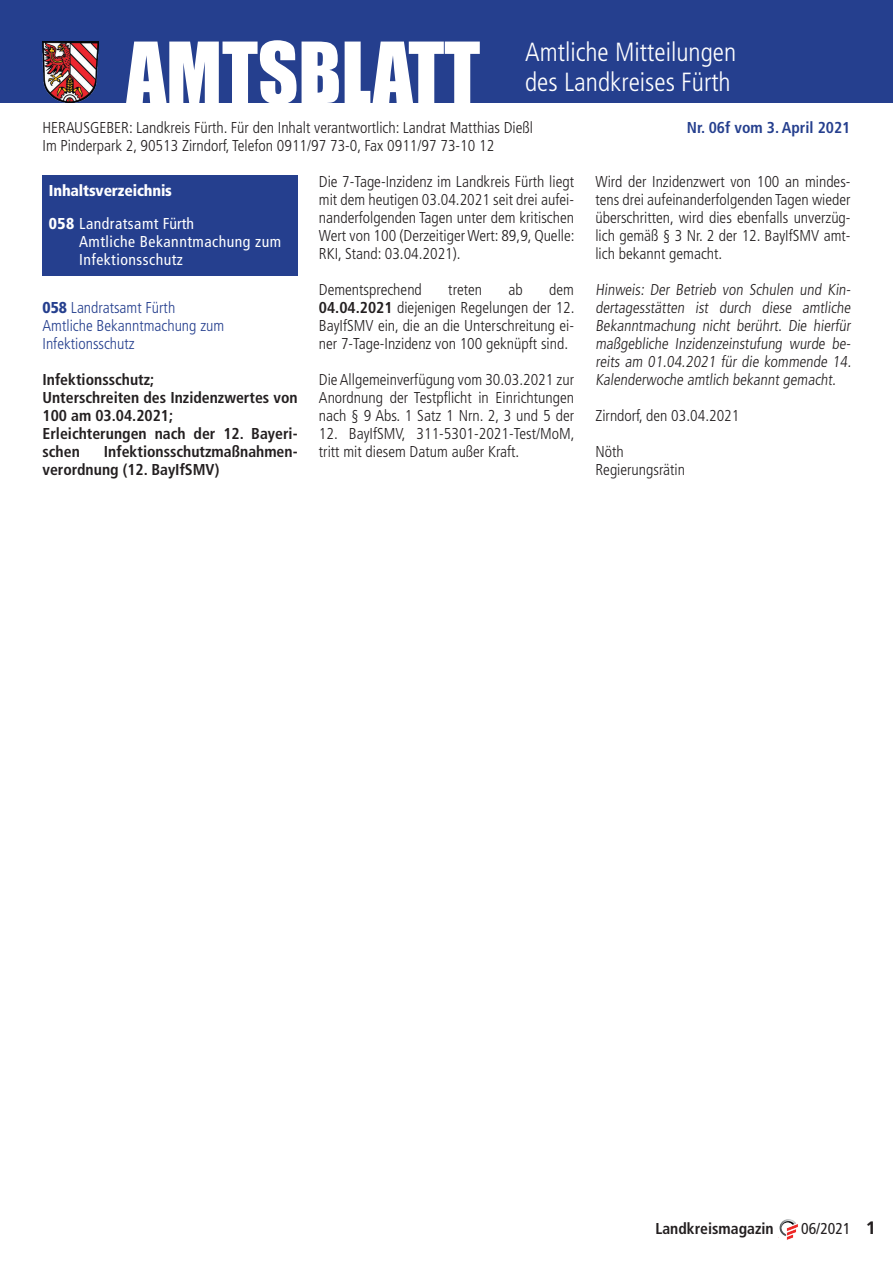
<style>
.page{position:relative;width:893px;height:1263px;background:#fff}
.page>*{position:absolute;margin:0;border:0;box-sizing:border-box;transform-origin:0 0}
.t1{font:78px "Impact";color:#fff}
.t2{font:300 condensed 26.25px/30px "Frutiger LT Std";color:#fff}
.t3{font:300 condensed 15.75px/18px "Frutiger LT Std";color:#231f20;text-align:justify}
.t4{font:700 condensed 15.75px/18px "Frutiger LT Std";color:#231f20}
.t5{font:300 condensed 15.75px/18px "Frutiger LT Std";color:#253f8e}
.t6{font:condensed 15.75px/18px "Frutiger LT Std";letter-spacing:.03em;color:#fff}
.t7{font:900 condensed 15.75px/33px "Frutiger LT Std";letter-spacing:-.01em;color:#fff}
.t8{font:700 condensed 15.75px "Frutiger LT Std";color:#253f8e}
.t9{font:condensed 15.75px "Frutiger LT Std";color:#231f20}
.s1{font-weight:400}
.s2{font-weight:900}
.s3{font-weight:700}
.s4{font-weight:700;font-stretch:normal;font-size:18px}
</style>
<div class="page">
<div style="left:0;top:0;width:893px;height:102px;background:#253f8e"></div>
<div style="left:43px;top:175px;width:255px;height:101px;background:#253f8e"></div>
<img style="left:43px;top:41px;width:56px;height:61px">
<img style="left:779px;top:1219px;width:19px;height:21px">
<h1 class="t1" style="left:126px;top:12px;width:355px">AMTSBLATT</h1>
<p class="t3" style="left:43px;top:119px;width:492px">HERAUSGEBER: Landkreis Fürth. Für den Inhalt verantwortlich: Landrat Matthias Dießl<br>Im Pinderpark 2, 90513 Zirndorf, Telefon 0911/97 73-0, Fax 0911/97 73-10 12</p>
<h2 class="t2" style="left:525px;top:37px;width:213px">Amtliche Mitteilungen des Landkreises Fürth</h2>
<p class="t8" style="left:687px;top:118px;width:165px">Nr. 06f vom 3. April 2021</p>
<p class="t7" style="left:49px;top:174px;width:147px">Inhaltsverzeichnis<br>058 <span class="s1">Landratsamt Fürth</span></p>
<p class="t6" style="left:79px;top:232px;width:204px">Amtliche Bekanntmachung zum<br>Infektionsschutz</p>
<p class="t5" style="left:43px;top:299px;width:183px"><span class="s2">058</span> Landratsamt Fürth<br>Amtliche Bekanntmachung zum<br>Infektionsschutz</p>
<p class="t4" style="left:43px;top:371px;width:257px">Infektionsschutz;<br>Unterschreiten des Inzidenzwertes von<br>100 am 03.04.2021;<br>Erleichterungen nach der 12. Bayeri&shy;schen</p>
<p class="t4" style="left:43px;top:443px;width:257px;text-indent:61px">Infektionsschutzmaßnahmen&shy;verordnung (12. BayIfSMV)</p>
<p class="t3" style="left:319px;top:173px;width:257px">Die 7-Tage-Inzidenz im Landkreis Fürth liegt mit dem heutigen 03.04.2021 seit drei aufei&shy;nanderfolgenden Tagen unter dem kritischen Wert von 100 (Derzeitiger Wert: 89,9, Quelle:<br>RKI, Stand: 03.04.2021).</p>
<p class="t3" style="left:319px;top:281px;width:104px">Dementsprechend</p>
<p class="t3" style="left:448px;top:281px;width:35px">treten</p>
<p class="t3" style="left:509px;top:281px;width:16px">ab</p>
<p class="t3" style="left:319px;top:281px;width:257px;text-indent:230px">dem <span class="s3">04.04.2021</span> diejenigen Regelungen der 12.<br>BayIfSMV ein, die an die Unterschreitung ei&shy;ner 7-Tage-Inzidenz von 100 geknüpft sind.</p>
<p class="t3" style="left:319px;top:371px;width:257px">Die Allgemeinverfügung vom 30.03.2021 zur Anordnung der Testpflicht in Einrichtungen nach § 9 Abs. 1 Satz 1 Nrn. 2, 3 und 5 der</p>
<p class="t3" style="left:319px;top:425px;width:257px">12. BayIfSMV, 311-5301-2021-Test/MoM, tritt mit diesem Datum außer Kraft.</p>
<p class="t3" style="left:595px;top:173px;width:257px">Wird der Inzidenzwert von 100 an mindes&shy;tens drei aufeinanderfolgenden Tagen wieder überschritten, wird dies ebenfalls unverzüg&shy;lich gemäß § 3 Nr. 2 der 12. BayIfSMV amt&shy;lich bekannt gemacht.</p>
<p class="t3" style="left:595px;top:281px;width:259px">Hinweis: Der Betrieb von Schulen und Kin&shy;dertagesstätten ist durch diese amtliche Bekanntmachung nicht berührt. Die hierfür maßgebliche Inzidenzeinstufung wurde be&shy;reits am 01.04.2021 für die kommende 14.<br>Kalenderwoche amtlich bekannt gemacht.</p>
<p class="t3" style="left:595px;top:407px;width:145px">Zirndorf, den 03.04.2021</p>
<p class="t3" style="left:595px;top:443px;width:91px">Nöth<br>Regierungsrätin</p>
<p class="t4" style="left:655px;top:1219px;width:120px">Landkreismagazin</p>
<p class="t9" style="left:801px;top:1219px;width:76px">06/2021 <span class="s4">1</span></p>
</div>
